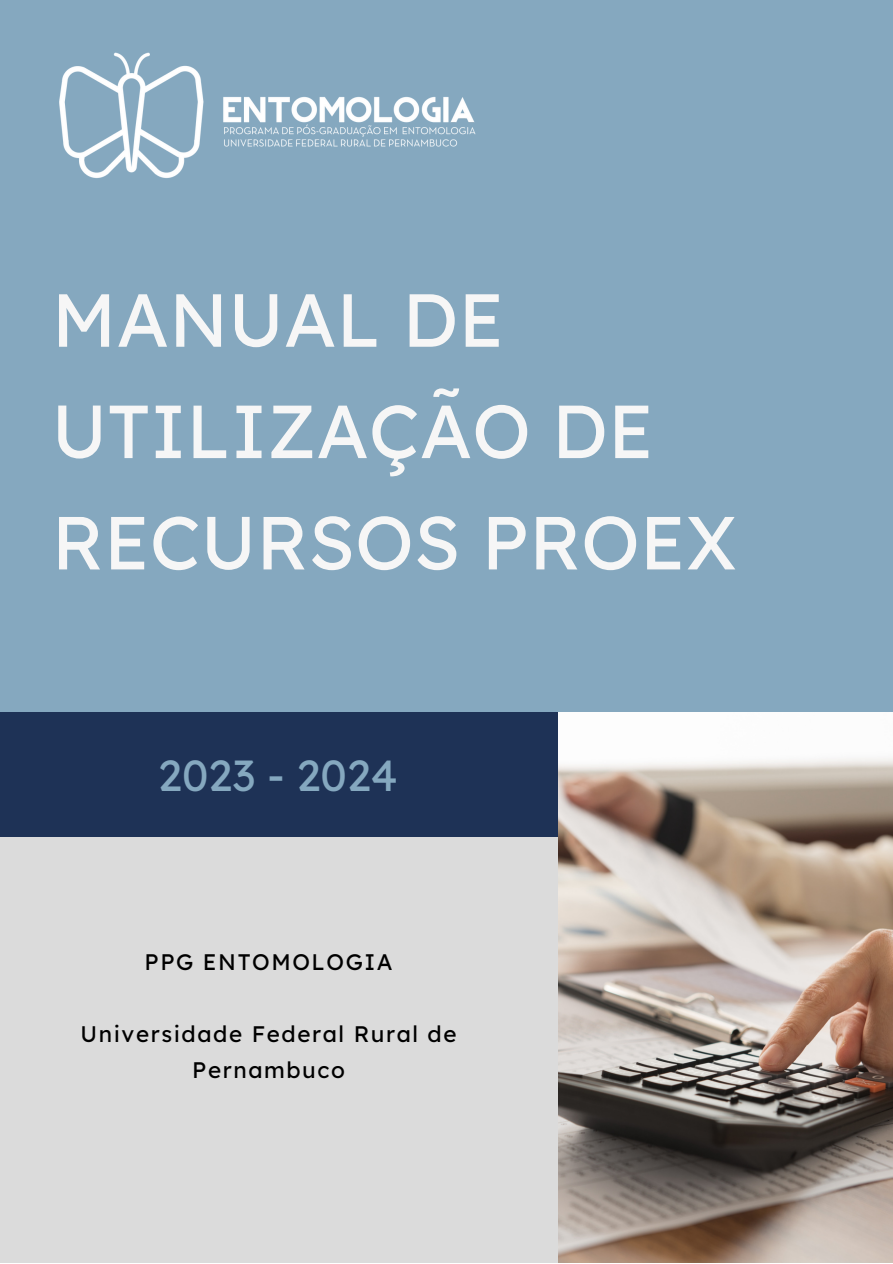
<style>
.page{position:relative;width:893px;height:1264px;background:#fff}
.page>*{position:absolute;margin:0;border:0;box-sizing:border-box;transform-origin:0 0}
.t1{font:75px/111.3px "Lexend Deca";color:#f6f6f6}
.t2{font:43.5px "Lexend Deca";color:#85a8bf}
.t3{font:22.5px/36px "Lexend Deca";letter-spacing:.07em;color:#000;text-align:center}
</style>
<div class="page">
<div style="left:0;top:0;width:892px;height:1262px;background:#85a8bf"></div>
<img style="left:557px;top:712px;width:335px;height:550px">
<div style="left:0;top:793px;width:557px;height:469px;background:#dbdbdb"></div>
<div style="left:0;top:712px;width:557px;height:124px;background:#1e3256"></div>
<img style="left:59px;top:52px;width:417px;height:126px">
<p class="t1" style="left:52px;top:263px;width:687px">MANUAL DE<br>UTILIZAÇÃO DE<br>RECURSOS PROEX</p>
<p class="t2" style="left:158px;top:747px;width:241px">2023 - 2024</p>
<p class="t3" style="left:144px;top:943px;width:249px">PPG ENTOMOLOGIA</p>
<p class="t3" style="left:80px;top:1015px;width:377px">Universidade Federal Rural de<br>Pernambuco</p>
</div>
